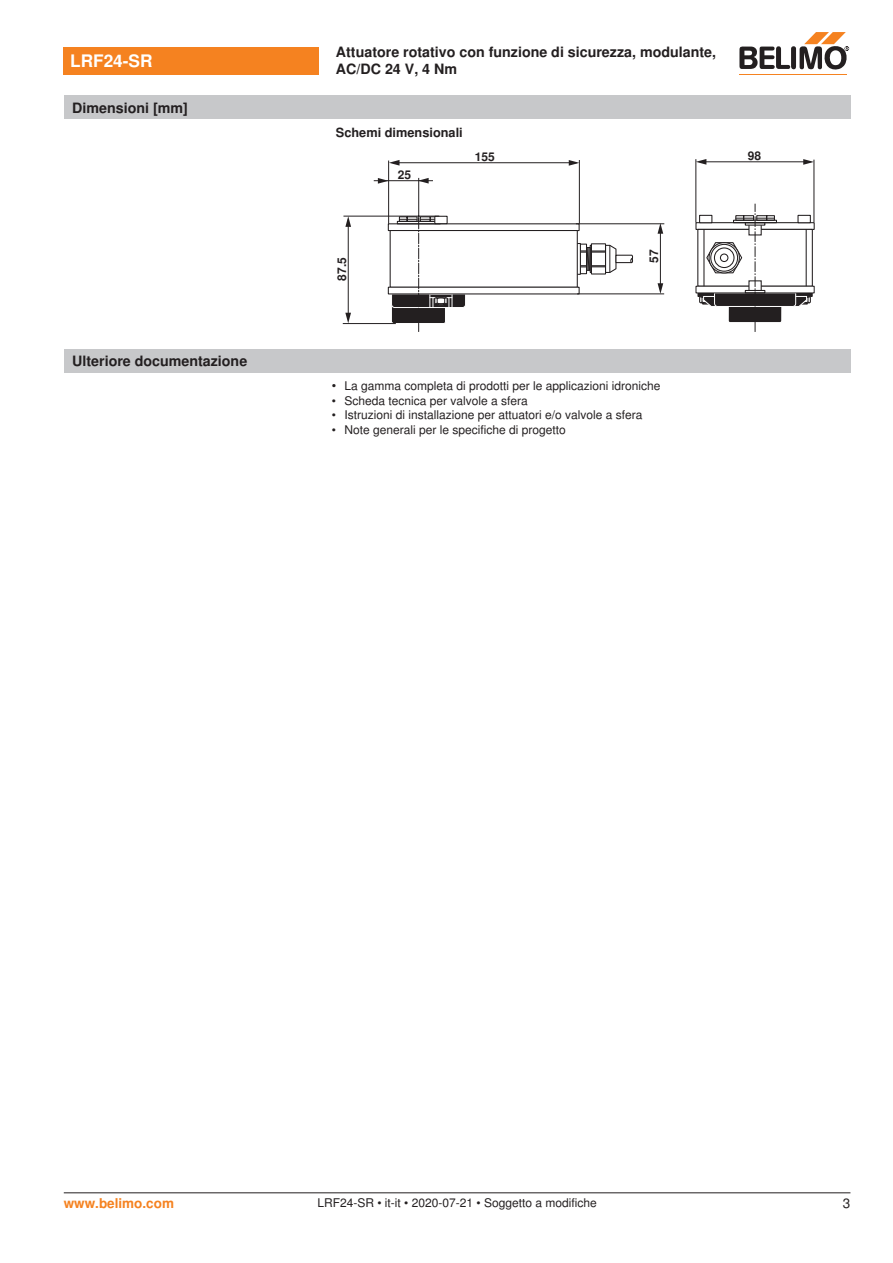
<style>
.page{position:relative;width:893px;height:1263px;background:#fff}
.page>*{position:absolute;margin:0;border:0;box-sizing:border-box;transform-origin:0 0}
.t1{font:700 17.25px "Nimbus Sans BEL";color:#fff}
.t2{font:700 14.25px/17.1px "Nimbus Sans BEL";color:#231f20}
.t3{font:700 13.5px "Nimbus Sans BEL";color:#f58220}
.Rechtsbündig_Footer{font:13.5px "Nimbus Sans BEL";color:#231f20}
.t4{font:700 12.75px "Nimbus Sans BEL";color:#231f20}
.Bulletpoints{font:12px "Nimbus Sans BEL";color:#231f20}
.Footer_EU_center{font:12px "Nimbus Sans BEL";color:#231f20}
.t5{font:700 12px "Nimbus Sans BEL";color:#231f20}
.s1{font-size:12.75px}
</style>
<div class="page">
<svg style="left:809px;top:293px;width:4px;height:4px"></svg>
<svg style="left:697px;top:293px;width:4px;height:4px"></svg>
<div style="left:797px;top:296px;width:14px;height:7px;border:1px solid #231f20"></div>
<div style="left:699px;top:296px;width:13px;height:7px;border:1px solid #231f20"></div>
<div style="left:695px;top:222px;width:120px;height:8px;border:1px solid #231f20"></div>
<div style="left:697px;top:229px;width:116px;height:58px;background:#fff;border:1px solid #231f20"></div>
<svg style="left:809px;top:215px;width:2px;height:8px"></svg>
<svg style="left:699px;top:215px;width:2px;height:8px"></svg>
<hr style="left:700px;top:162px;width:111px;height:1px;background:#231f20">
<svg style="left:803px;top:159px;width:11px;height:6px"></svg>
<svg style="left:697px;top:159px;width:9px;height:6px"></svg>
<hr style="left:696px;top:159px;width:1px;height:63px;background:#231f20">
<hr style="left:814px;top:160px;width:1px;height:62px;background:#231f20">
<svg style="left:701px;top:204px;width:108px;height:128px"></svg>
<hr style="left:374px;top:180px;width:59px;height:1px;background:#231f20">
<svg style="left:378px;top:178px;width:10px;height:6px"></svg>
<svg style="left:419px;top:178px;width:10px;height:6px"></svg>
<hr style="left:393px;top:162px;width:184px;height:1px;background:#231f20">
<svg style="left:569px;top:160px;width:10px;height:6px"></svg>
<svg style="left:389px;top:160px;width:10px;height:6px"></svg>
<hr style="left:388px;top:161px;width:1px;height:63px;background:#231f20">
<hr style="left:579px;top:160px;width:1px;height:64px;background:#231f20">
<hr style="left:348px;top:219px;width:1px;height:100px;background:#231f20">
<hr style="left:660px;top:227px;width:1px;height:63px;background:#231f20">
<svg style="left:657px;top:223px;width:6px;height:11px"></svg>
<svg style="left:658px;top:283px;width:5px;height:11px"></svg>
<svg style="left:345px;top:217px;width:6px;height:10px"></svg>
<svg style="left:345px;top:313px;width:6px;height:10px"></svg>
<hr style="left:343px;top:323px;width:53px;height:1px;background:#231f20">
<hr style="left:343px;top:216px;width:96px;height:1px;background:#231f20">
<hr style="left:577px;top:294px;width:87px;height:1px;background:#231f20">
<hr style="left:418px;top:178px;width:1px;height:43px;background:#231f20">
<hr style="left:576px;top:224px;width:88px;height:1px;background:#231f20">
<svg style="left:387px;top:216px;width:247px;height:116px"></svg>
<div style="left:64px;top:349px;width:786px;height:23px;background:#c7c8ca"></div>
<div style="left:64px;top:47px;width:255px;height:27px;background:#f58220"></div>
<hr style="left:739px;top:74px;width:107px;height:1px;background:#f58220">
<svg style="left:739px;top:32px;width:110px;height:38px"></svg>
<div style="left:64px;top:96px;width:786px;height:23px;background:#c7c8ca"></div>
<hr style="left:64px;top:1192px;width:786px;height:1px;background:#231f20">
<p class="t1" style="left:70px;top:51px;width:84px">LRF24-SR</p>
<p class="t2" style="left:336px;top:44px;width:382px">Attuatore rotativo con funzione di sicurezza, modulante,<br>AC/DC 24 V, 4 Nm</p>
<p class="t2" style="left:72px;top:100px;width:117px">Dimensioni [mm]</p>
<p class="t2" style="left:72px;top:353px;width:176px">Ulteriore documentazione</p>
<p class="t4" style="left:336px;top:125px;width:128px">Schemi dimensionali</p>
<p class="t5" style="left:398px;top:170px;width:15px">25</p>
<p class="t5" style="left:475px;top:152px;width:22px">155</p>
<p class="t5" style="left:337px;top:280px;width:25px;rotate:-90deg">87.5</p>
<p class="t5" style="left:649px;top:263px;width:15px;rotate:-90deg">57</p>
<p class="Bulletpoints" style="left:332px;top:379px;width:330px"><span class="s1">•</span> La gamma completa di prodotti per le applicazioni idroniche</p>
<p class="Bulletpoints" style="left:332px;top:393px;width:198px">• Scheda tecnica per valvole a sfera</p>
<p class="Bulletpoints" style="left:332px;top:408px;width:312px">• Istruzioni di installazione per attuatori e/o valvole a sfera</p>
<p class="Bulletpoints" style="left:332px;top:422px;width:236px">• Note generali per le specifiche di progetto</p>
<p class="t5" style="left:748px;top:151px;width:15px">98</p>
<p class="t3" style="left:64px;top:1195px;width:112px">www.belimo.com</p>
<p class="Footer_EU_center" style="left:317px;top:1196px;width:281px">LRF24-SR • it-it • 2020-07-21 • Soggetto a modifiche</p>
<p class="Rechtsbündig_Footer" style="left:843px;top:1195px;width:9px">3</p>
</div>
